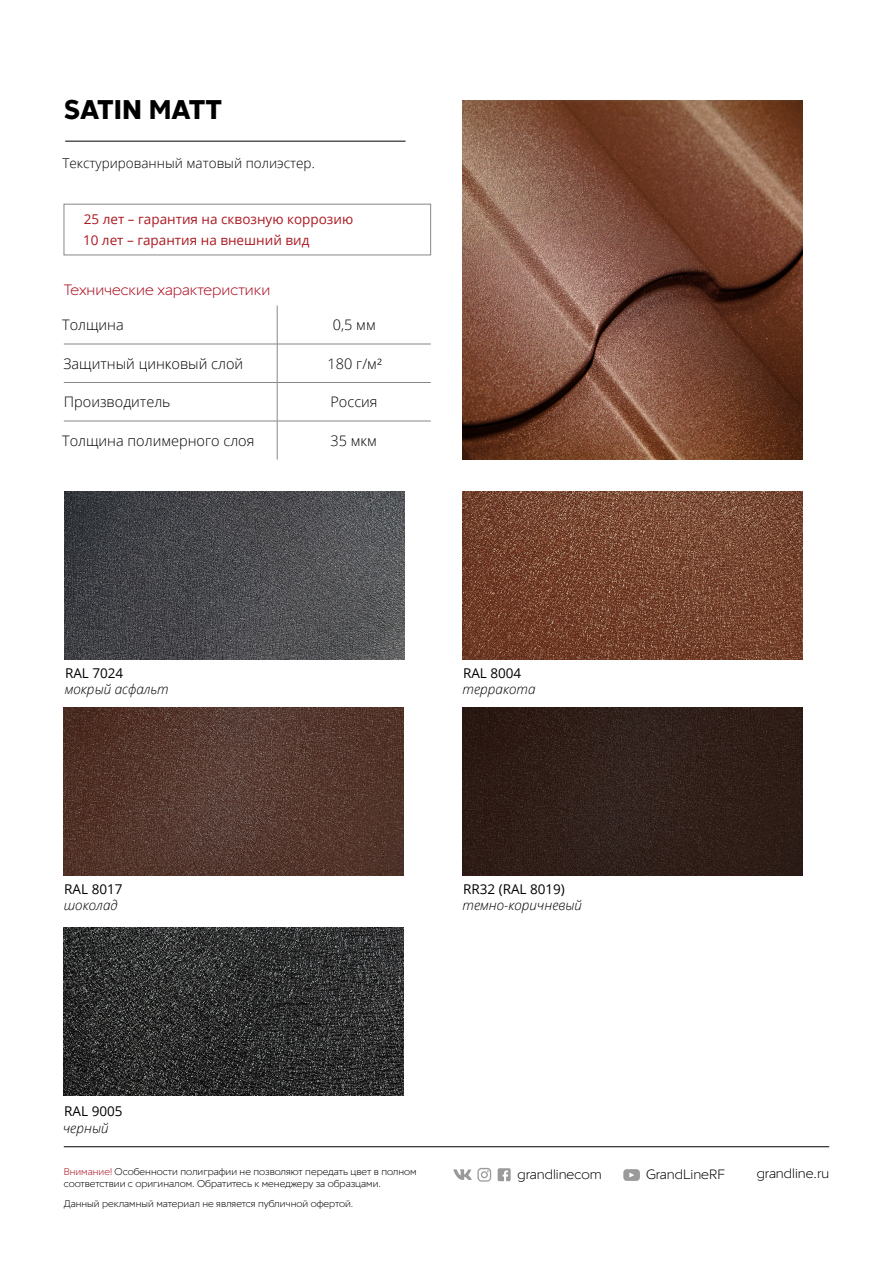
<style>
.page{position:relative;width:893px;height:1263px;background:#fff}
.page>*{position:absolute;margin:0;border:0;box-sizing:border-box;transform-origin:0 0}
.t1{font:700 27px "Red Ring";color:#000}
.t2{font:300 15px "Red Ring";color:#ab0d20}
.t3{font:300 14.55px "Open Sans";color:#000}
.t4{font:13.5px/20.4px "Open Sans";color:#ab1922}
.t5{font:italic 300 13.5px "Open Sans";color:#000}
.t6{font:13.5px "Open Sans";color:#000}
.t7{font:300 13.5px "Red Ring";color:#000}
.t8{font:300 13.5px "Open Sans";color:#000}
.t9{font:300 9.75px/11.7px "Red Ring";color:#000}
.s1{color:#ab0d20}
</style>
<div class="page">
<hr style="left:64px;top:1146px;width:765px;height:1px;background:#000">
<svg style="left:498px;top:1168px;width:13px;height:13px"></svg>
<svg style="left:623px;top:1169px;width:17px;height:12px"></svg>
<svg style="left:453px;top:1168px;width:38px;height:13px"></svg>
<hr style="left:65px;top:141px;width:341px;height:1px;background:#000">
<hr style="left:277px;top:305px;width:1px;height:39px;background:#878787">
<hr style="left:277px;top:344px;width:1px;height:38px;background:#878787">
<hr style="left:277px;top:421px;width:1px;height:38px;background:#878787">
<hr style="left:64px;top:344px;width:213px;height:1px;background:#878787">
<hr style="left:277px;top:344px;width:154px;height:1px;background:#878787">
<hr style="left:64px;top:382px;width:213px;height:1px;background:#878787">
<hr style="left:277px;top:382px;width:154px;height:1px;background:#878787">
<hr style="left:277px;top:383px;width:1px;height:38px;background:#878787">
<hr style="left:64px;top:421px;width:213px;height:1px;background:#878787">
<hr style="left:277px;top:421px;width:154px;height:1px;background:#878787">
<img style="left:463px;top:100px;width:340px;height:360px">
<img style="left:65px;top:492px;width:340px;height:168px">
<img style="left:463px;top:491px;width:340px;height:168px">
<img style="left:64px;top:708px;width:340px;height:167px">
<img style="left:463px;top:708px;width:340px;height:167px">
<img style="left:64px;top:928px;width:340px;height:167px">
<div style="left:64px;top:204px;width:367px;height:51px;border:1px solid #878787"></div>
<h1 class="t1" style="left:64px;top:92px;width:160px">SATIN MATT</h1>
<h3 class="t8" style="left:62px;top:154px;width:254px">Текстурированный матовый полиэстер.</h3>
<h3 class="t4" style="left:83px;top:209px;width:272px">25 лет – гарантия на сквозную коррозию<br>10 лет – гарантия на внешний вид</h3>
<h2 class="t2" style="left:64px;top:280px;width:208px">Технические характеристики</h2>
<h3 class="t3" style="left:62px;top:315px;width:63px">Толщина</h3>
<h3 class="t3" style="left:333px;top:315px;width:45px">0,5 мм</h3>
<h3 class="t3" style="left:64px;top:354px;width:181px">Защитный цинковый слой</h3>
<h3 class="t3" style="left:328px;top:354px;width:56px">180 г/м²</h3>
<h3 class="t3" style="left:64px;top:392px;width:108px">Производитель</h3>
<h3 class="t3" style="left:330px;top:392px;width:49px">Россия</h3>
<h3 class="t3" style="left:62px;top:430px;width:194px">Толщина полимерного слоя</h3>
<h3 class="t3" style="left:330px;top:430px;width:48px">35 мкм</h3>
<h3 class="t6" style="left:65px;top:663px;width:60px">RAL 7024</h3>
<h3 class="t5" style="left:65px;top:680px;width:105px">мокрый асфальт</h3>
<h3 class="t6" style="left:64px;top:880px;width:60px">RAL 8017</h3>
<h3 class="t5" style="left:64px;top:896px;width:56px">шоколад</h3>
<h3 class="t6" style="left:463px;top:663px;width:60px">RAL 8004</h3>
<h3 class="t5" style="left:463px;top:680px;width:75px">терракота</h3>
<h3 class="t6" style="left:463px;top:880px;width:103px">RR32 (RAL 8019)</h3>
<h3 class="t5" style="left:463px;top:896px;width:121px">темно-коричневый</h3>
<h3 class="t6" style="left:64px;top:1102px;width:60px">RAL 9005</h3>
<h3 class="t5" style="left:63px;top:1118px;width:47px">черный</h3>
<p class="t9" style="left:64px;top:1166px;width:354px"><span class="s1">Внимание!</span> Особенности полиграфии не позволяют передать цвет в полном соответствии с оригиналом. Обратитесь к менеджеру за образцами.</p>
<p class="t9" style="left:64px;top:1198px;width:291px">Данный рекламный материал не является публичной офертой.</p>
<h3 class="t7" style="left:518px;top:1165px;width:86px">grandlinecom</h3>
<h3 class="t7" style="left:646px;top:1165px;width:81px">GrandLineRF</h3>
<h3 class="t7" style="left:757px;top:1164px;width:74px">grandline.ru</h3>
</div>
